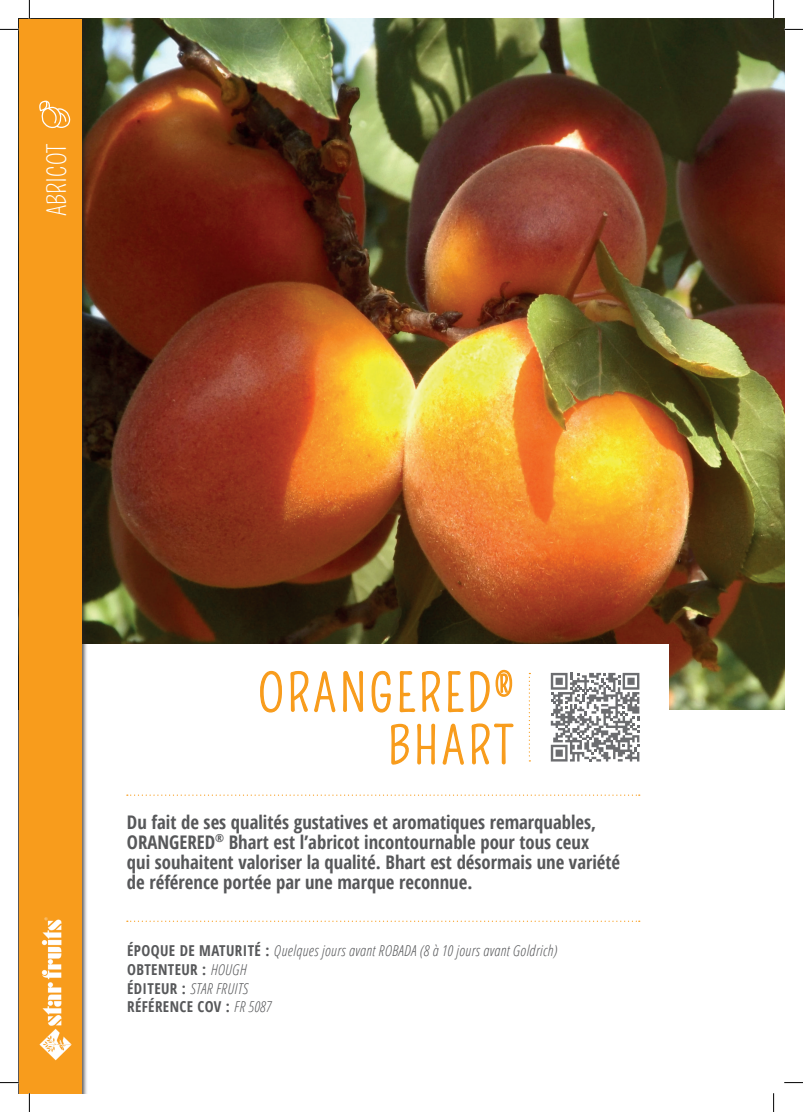
<style>
.page{position:relative;width:803px;height:1112px;background:#fff}
.page>*{position:absolute;margin:0;border:0;box-sizing:border-box;transform-origin:0 0}
.t1{font:50px/52.5px "Pompiere";letter-spacing:.075em;color:#f89c1c;text-align:right}
.t2{font:25px "Pompiere";color:#fff}
.t3{font:700 condensed 18.75px/20px "Open Sans";color:#57585a}
.t4{font:italic 300 condensed 15px/18.8px "Open Sans";letter-spacing:.025em;color:#57585a}
.s1{font-weight:700;font-style:normal}
</style>
<div class="page">
<img style="left:88px;top:19px;width:696px;height:689px">
<div style="left:46px;top:644px;width:622px;height:124px;background:#fff"></div>
<div style="left:19px;top:19px;width:69px;height:1073px;background:#231f20;opacity:.75"></div>
<div style="left:19px;top:19px;width:62px;height:1073px;background:#f89c1c"></div>
<img style="left:40px;top:917px;width:32px;height:144px">
<svg style="left:39px;top:101px;width:32px;height:27px"></svg>
<svg style="left:127px;top:632px;width:513px;height:290px"></svg>
<svg style="left:0;top:29px;width:19px;height:1px"></svg>
<svg style="left:784px;top:29px;width:19px;height:1px"></svg>
<svg style="left:0;top:1081px;width:19px;height:2px"></svg>
<svg style="left:784px;top:1082px;width:19px;height:1px"></svg>
<svg style="left:29px;top:0;width:1px;height:19px"></svg>
<svg style="left:29px;top:1092px;width:1px;height:19px"></svg>
<svg style="left:773px;top:0;width:1px;height:19px"></svg>
<svg style="left:773px;top:1093px;width:1px;height:18px"></svg>
<h2 class="t2" style="left:43px;top:216px;width:74px;rotate:-90deg">ABRICOT</h2>
<h1 class="t1" style="left:258px;top:668px;width:256px">ORANGERED<sup>®<br></sup>BHART</h1>
<p class="t3" style="left:127px;top:811px;width:495px">Du fait de ses qualités gustatives et aromatiques remarquables, ORANGERED<sup>®</sup> Bhart est l’abricot incontournable pour tous ceux<br>qui souhaitent valoriser la qualité. Bhart est désormais une variété de référence portée par une marque reconnue.</p>
<p class="t4" style="left:127px;top:940px;width:431px"><span class="s1">ÉPOQUE DE MATURITÉ :</span> Quelques jours avant ROBADA (8 à 10 jours avant Goldrich)<br><span class="s1">OBTENTEUR :</span> HOUGH<br><span class="s1">ÉDITEUR :</span> STAR FRUITS<br><span class="s1">RÉFÉRENCE COV :</span> FR 5087</p>
</div>
